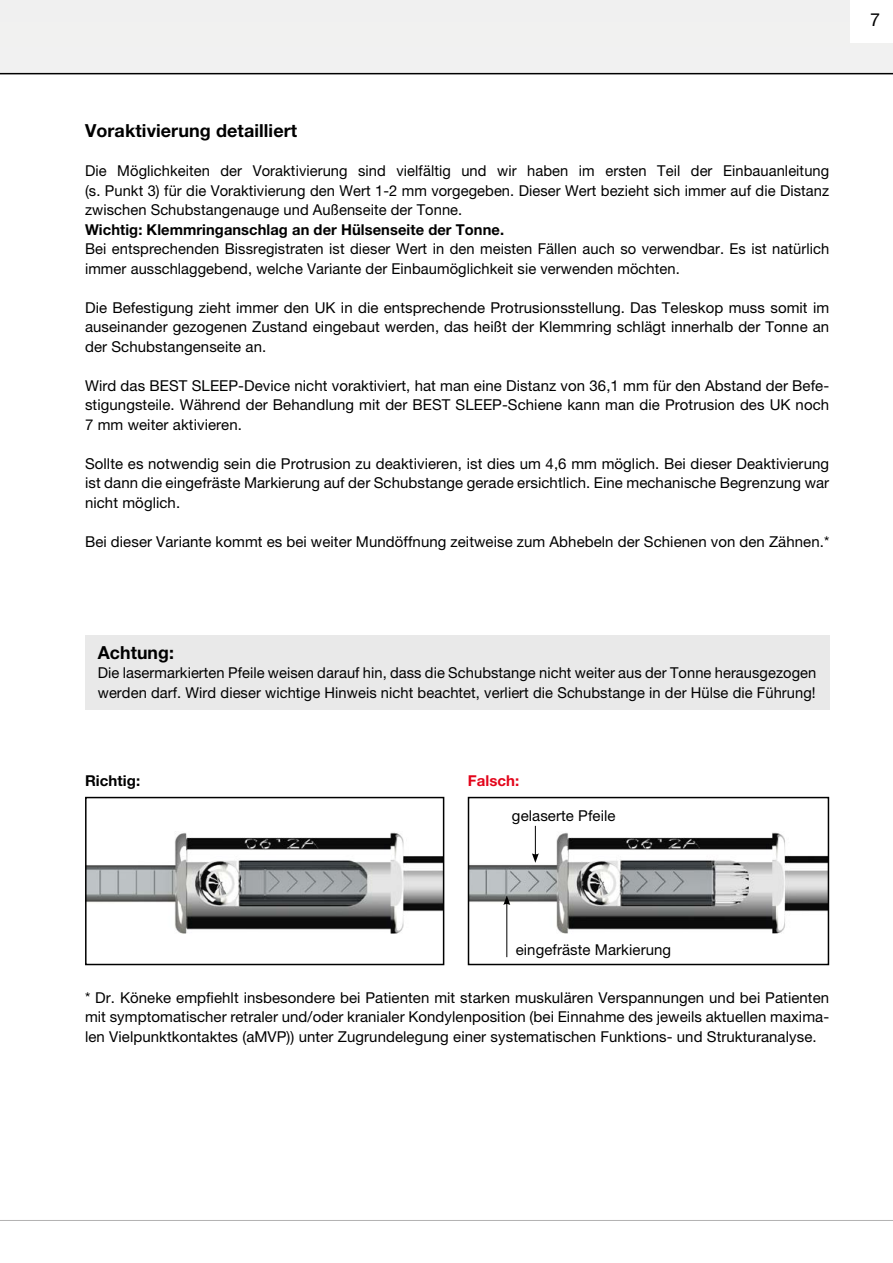
<style>
.page{position:relative;width:893px;height:1263px;background:#fff}
.page>*{position:absolute;margin:0;border:0;box-sizing:border-box;transform-origin:0 0}
.t1{font:700 18px "Helvetica Neue LT Pro";letter-spacing:.005em;color:#000}
.t2{font:18px "Helvetica Neue LT Pro";color:#000}
.t3{font:15px/19.5px "Helvetica Neue LT Pro";letter-spacing:.005em;color:#000;text-align:justify}
.t4{font:700 15px "Helvetica Neue LT Pro";letter-spacing:.005em;color:#000}
.t5{font:700 15px "Helvetica Neue LT Pro";letter-spacing:.005em;color:#e3051b}
</style>
<div class="page">
<div style="left:0;top:0;width:893px;height:74px;background:#f1f1f0"></div>
<div style="left:850px;top:0;width:43px;height:43px;background:#fff"></div>
<hr style="left:0;top:1220px;width:893px;height:1px;background:#b3b2b2">
<div style="left:85px;top:635px;width:744px;height:75px;background:#e9e9e9"></div>
<img style="left:88px;top:832px;width:353px;height:102px">
<div style="left:85px;top:797px;width:359px;height:168px;border:2px solid #000"></div>
<img style="left:471px;top:825px;width:355px;height:133px">
<div style="left:468px;top:797px;width:361px;height:168px;border:2px solid #000"></div>
<hr style="left:535px;top:826px;width:1px;height:30px;background:#000">
<svg style="left:532px;top:853px;width:7px;height:10px"></svg>
<hr style="left:506px;top:903px;width:1px;height:54px;background:#000">
<svg style="left:503px;top:895px;width:7px;height:10px"></svg>
<p class="t1" style="left:85px;top:120px;width:214px">Voraktivierung detailliert</p>
<p class="t3" style="left:85px;top:161px;width:746px">Die Möglichkeiten der Voraktivierung sind vielfältig und wir haben im ersten Teil der Einbauanleitung (s. Punkt 3) für die Voraktivierung den Wert 1-2 mm vorgegeben. Dieser Wert bezieht sich immer auf die Distanz zwischen Schubstangenauge und Außenseite der Tonne.</p>
<p class="t4" style="left:85px;top:220px;width:421px">Wichtig: Klemmringanschlag an der Hülsenseite der Tonne.</p>
<p class="t3" style="left:85px;top:239px;width:746px">Bei entsprechenden Bissregistraten ist dieser Wert in den meisten Fällen auch so verwendbar. Es ist natürlich immer ausschlaggebend, welche Variante der Einbaumöglichkeit sie verwenden möchten.</p>
<p class="t3" style="left:85px;top:298px;width:746px">Die Befestigung zieht immer den UK in die entsprechende Protrusionsstellung. Das Teleskop muss somit im auseinander gezogenen Zustand eingebaut werden, das heißt der Klemmring schlägt innerhalb der Tonne an der Schubstangenseite an.</p>
<p class="t3" style="left:85px;top:376px;width:746px">Wird das BEST SLEEP-Device nicht voraktiviert, hat man eine Distanz von 36,1 mm für den Abstand der Befe&shy;stigungsteile. Während der Behandlung mit der BEST SLEEP-Schiene kann man die Protrusion des UK noch 7 mm weiter aktivieren.</p>
<p class="t3" style="left:85px;top:454px;width:746px">Sollte es notwendig sein die Protrusion zu deaktivieren, ist dies um 4,6 mm möglich. Bei dieser Deaktivierung ist dann die eingefräste Markierung auf der Schubstange gerade ersichtlich. Eine mechanische Begrenzung war nicht möglich.</p>
<p class="t3" style="left:85px;top:532px;width:746px">Bei dieser Variante kommt es bei weiter Mundöffnung zeitweise zum Abhebeln der Schienen von den Zähnen.*</p>
<p class="t1" style="left:98px;top:641px;width:78px">Achtung:</p>
<p class="t3" style="left:98px;top:663px;width:720px">Die lasermarkierten Pfeile weisen darauf hin, dass die Schubstange nicht weiter aus der Tonne herausgezogen werden darf. Wird dieser wichtige Hinweis nicht beachtet, verliert die Schubstange in der Hülse die Führung!</p>
<p class="t4" style="left:85px;top:771px;width:57px">Richtig:</p>
<p class="t5" style="left:468px;top:771px;width:53px">Falsch:</p>
<p class="t3" style="left:512px;top:806px;width:105px">gelaserte Pfeile</p>
<p class="t2" style="left:870px;top:8px;width:12px">7</p>
<p class="t3" style="left:516px;top:939px;width:157px">eingefräste Markierung</p>
<p class="t3" style="left:85px;top:987px;width:746px">* Dr. Köneke empfiehlt insbesondere bei Patienten mit starken muskulären Verspannungen und bei Patienten mit symptomatischer retraler und/oder kranialer Kondylenposition (bei Einnahme des jeweils aktuellen maxima&shy;len Vielpunktkontaktes (aMVP)) unter Zugrundelegung einer systematischen Funktions- und Strukturanalyse.</p>
</div>
